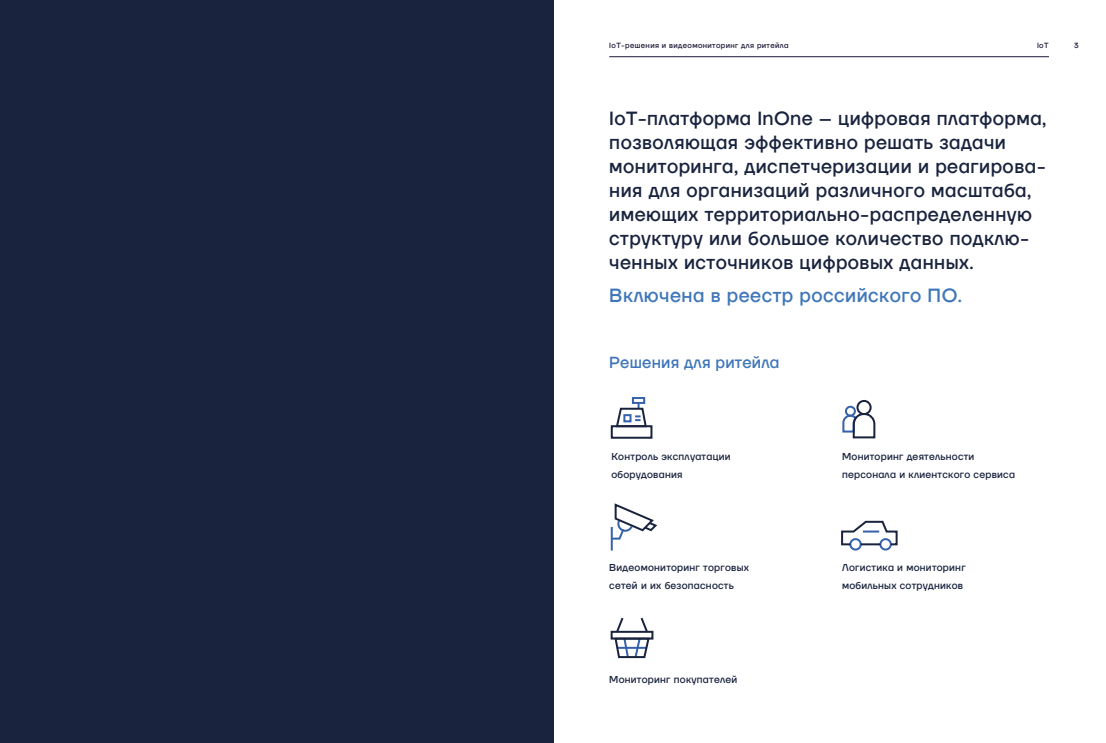
<style>
.page{position:relative;width:1106px;height:743px;background:#fff}
.page>*{position:absolute;margin:0;border:0;box-sizing:border-box;transform-origin:0 0}
.t1{font:500 19px/24px "TT Firs Neue";letter-spacing:.025em;color:#19233e}
.t2{font:500 19px "TT Firs Neue";letter-spacing:.025em;color:#3f76ba}
.t3{font:500 16px "TT Firs Neue";letter-spacing:.015em;color:#3f76ba}
.t4{font:500 10px/18px "TT Firs Neue";letter-spacing:.025em;color:#19233e}
.t5{font:500 7.5px "TT Firs Neue";letter-spacing:.05em;color:#1d1b39}
</style>
<div class="page">
<div style="left:0;top:0;width:553px;height:743px;background:#19233e"></div>
<hr style="left:609px;top:57px;width:439px;height:1px;background:#1d1b39">
<hr style="left:610px;top:527px;width:2px;height:23px;background:#3662ac">
<svg style="left:610px;top:503px;width:47px;height:37px"></svg>
<div style="left:610px;top:631px;width:43px;height:8px;border:2px solid #19233e"></div>
<svg style="left:613px;top:617px;width:38px;height:42px"></svg>
<div style="left:845px;top:406px;width:11px;height:11px;border:2px solid #3662ac;border-radius:50%"></div>
<div style="left:856px;top:400px;width:15px;height:15px;border:2px solid #19233e;border-radius:50%"></div>
<svg style="left:842px;top:412px;width:34px;height:27px"></svg>
<div style="left:879px;top:538px;width:12px;height:12px;border:2px solid #3662ac;border-radius:50%"></div>
<div style="left:849px;top:538px;width:12px;height:12px;border:2px solid #3662ac;border-radius:50%"></div>
<svg style="left:841px;top:520px;width:57px;height:26px"></svg>
<div style="left:611px;top:425px;width:41px;height:14px;border:2px solid #19233e"></div>
<div style="left:632px;top:397px;width:13px;height:7px;border:2px solid #3662ac"></div>
<svg style="left:614px;top:403px;width:34px;height:25px"></svg>
<p class="t5" style="left:609px;top:40px;width:181px">IoT-решения и видеомониторинг для ритейла</p>
<p class="t5" style="left:1037px;top:40px;width:13px">IoT</p>
<p class="t5" style="left:1074px;top:40px;width:6px">3</p>
<p class="t1" style="left:609px;top:106px;width:438px">IoT-платформа InOne – цифровая платформа, позволяющая эффективно решать задачи мониторинга, диспетчеризации и реагирова&shy;ния для организаций различного масштаба, имеющих территориально-распределенную структуру или большое количество подклю&shy;ченных источников цифровых данных.</p>
<p class="t2" style="left:609px;top:282px;width:354px">Включена в реестр российского ПО.</p>
<p class="t3" style="left:609px;top:351px;width:172px">Решения для ритейла</p>
<p class="t4" style="left:611px;top:447px;width:121px">Контроль эксплуатации оборудования</p>
<p class="t4" style="left:609px;top:558px;width:141px">Видеомониторинг торговых сетей и их безопасность</p>
<p class="t4" style="left:609px;top:670px;width:129px">Мониторинг покупателей</p>
<p class="t4" style="left:842px;top:447px;width:174px">Мониторинг деятельности персонала и клиентского сервиса</p>
<p class="t4" style="left:842px;top:558px;width:125px">Логистика и мониторинг мобильных сотрудников</p>
</div>
